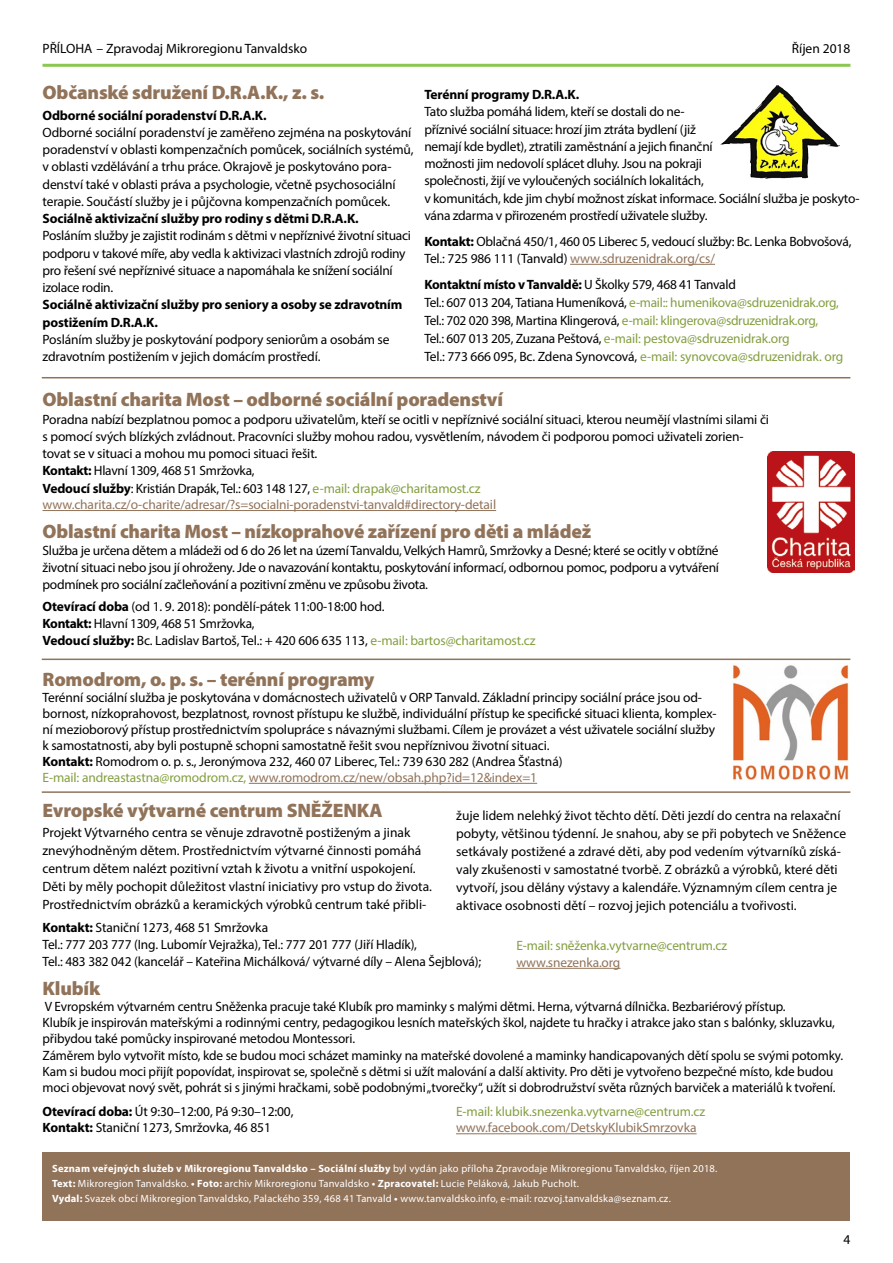
<style>
.page{position:relative;width:893px;height:1263px;background:#fff}
.page>*{position:absolute;margin:0;border:0;box-sizing:border-box;transform-origin:0 0}
.t1{font:900 19.5px "Myriad Pro";letter-spacing:-.01em;color:#91735a}
.t2{font:13.5px/17.2px "Myriad Pro";letter-spacing:-.01em;color:#000}
.t3{font:700 13.5px/17.2px "Myriad Pro";letter-spacing:-.01em;color:#000}
.t4{font:13.5px "Myriad Pro";letter-spacing:-.01em;color:#849f40}
.t5{font:13.5px "Myriad Pro";letter-spacing:-.01em;color:#91735a}
.t6{font:10.5px/15px "Myriad Pro";letter-spacing:.02em;color:#fff}
.s1{font-weight:700}
.s2{color:#91735a}
.s3{color:#849f40}
</style>
<div class="page">
<hr style="left:43px;top:64px;width:807px;height:3px;background:#8bc751">
<div style="left:43px;top:1152px;width:807px;height:69px;background:#91735a"></div>
<hr style="left:43px;top:510px;width:453px;height:1px;background:#91735a">
<img style="left:767px;top:451px;width:87px;height:121px">
<img style="left:721px;top:86px;width:119px;height:92px">
<hr style="left:249px;top:783px;width:288px;height:1px;background:#91735a">
<img style="left:732px;top:665px;width:117px;height:116px">
<hr style="left:43px;top:658px;width:807px;height:2px;background:#91735a">
<hr style="left:43px;top:377px;width:807px;height:1px;background:#91735a">
<hr style="left:43px;top:791px;width:807px;height:2px;background:#91735a">
<hr style="left:570px;top:264px;width:145px;height:1px;background:#91735a">
<hr style="left:456px;top:1133px;width:241px;height:1px;background:#91735a">
<hr style="left:516px;top:968px;width:104px;height:1px;background:#91735a">
<p class="t2" style="left:43px;top:39px;width:266px">PŘÍLOHA – Zpravodaj Mikroregionu Tanvaldsko</p>
<p class="t2" style="left:792px;top:39px;width:60px">Říjen 2018</p>
<h1 class="t1" style="left:43px;top:82px;width:283px">Občanské sdružení D.R.A.K., z. s.</h1>
<p class="t3" style="left:43px;top:106px;width:226px">Odborné sociální poradenství D.R.A.K.</p>
<p class="t2" style="left:43px;top:124px;width:372px">Odborné sociální poradenství je zaměřeno zejména na poskytování poradenství v oblasti kompenzačních pomůcek, sociálních systémů, v oblasti vzdělávání a trhu práce. Okrajově je poskytováno pora&shy;denství také v oblasti práva a psychologie, včetně psychosociální terapie. Součástí služby je i půjčovna kompenzačních pomůcek.</p>
<p class="t3" style="left:43px;top:210px;width:318px">Sociálně aktivizační služby pro rodiny s dětmi D.R.A.K.</p>
<p class="t2" style="left:43px;top:227px;width:370px">Posláním služby je zajistit rodinám s dětmi v nepříznivé životní situaci podporu v takové míře, aby vedla k aktivizaci vlastních zdrojů rodiny pro řešení své nepříznivé situace a napomáhala ke snížení sociální izolace rodin.</p>
<p class="t3" style="left:43px;top:296px;width:361px">Sociálně aktivizační služby pro seniory a osoby se zdravotním postižením D.R.A.K.</p>
<p class="t2" style="left:43px;top:331px;width:349px">Posláním služby je poskytování podpory seniorům a osobám se zdravotním postižením v jejich domácím prostředí.</p>
<p class="t3" style="left:424px;top:86px;width:156px">Terénní programy D.R.A.K.</p>
<p class="t2" style="left:424px;top:103px;width:437px">Tato služba pomáhá lidem, kteří se dostali do ne-<br>příznivé sociální situace: hrozí jim ztráta bydlení (již<br>nemají kde bydlet), ztratili zaměstnání a jejich finanční<br>možnosti jim nedovolí splácet dluhy. Jsou na pokraji<br>společnosti, žijí ve vyloučených sociálních lokalitách,<br>v komunitách, kde jim chybí možnost získat informace. Sociální služba je poskyto&shy;vána zdarma v přirozeném prostředí uživatele služby.</p>
<p class="t2" style="left:424px;top:232px;width:429px"><span class="s1">Kontakt:</span> Oblačná 450/1, 460 05 Liberec 5, vedoucí služby: Bc. Lenka Bobvošová,<br>Tel.: 725 986 111 (Tanvald) <span class="s2">www.sdruzenidrak.org/cs/</span></p>
<p class="t2" style="left:424px;top:276px;width:420px;line-height:18px"><span class="s1">Kontaktní místo v Tanvaldě:</span> U Školky 579, 468 41 Tanvald<br>Tel.: 607 013 204, Tatiana Humeníková, <span class="s3">e-mail:: humenikova@sdruzenidrak.org, </span>Tel.: 702 020 398, Martina Klingerová, <span class="s3">e-mail: klingerova@sdruzenidrak.org,<br></span>Tel.: 607 013 205, Zuzana Peštová, <span class="s3">e-mail: pestova@sdruzenidrak.org<br></span>Tel.: 773 666 095, Bc. Zdena Synovcová, <span class="s3">e-mail: synovcova@sdruzenidrak. org</span></p>
<h1 class="t1" style="left:43px;top:389px;width:462px">Oblastní charita Most – odborné sociální poradenství</h1>
<p class="t2" style="left:43px;top:410px;width:728px">Poradna nabízí bezplatnou pomoc a podporu uživatelům, kteří se ocitli v nepříznivé sociální situaci, kterou neumějí vlastními silami či s pomocí svých blízkých zvládnout. Pracovníci služby mohou radou, vysvětlením, návodem či podporou pomoci uživateli zorien&shy;tovat se v situaci a mohou mu pomoci situaci řešit.<br><span class="s1">Kontakt:</span> Hlavní 1309, 468 51 Smržovka,<br><span class="s1">Vedoucí služby</span>: Kristián Drapák, Tel.: 603 148 127, <span class="s3">e-mail: drapak@charitamost.cz </span><span class="s2">www.charita.cz/o-charite/adresar/?s=socialni-poradenstvi-tanvald#directory-detail</span></p>
<h1 class="t1" style="left:43px;top:520px;width:550px">Oblastní charita Most – nízkoprahové zařízení pro děti a mládež</h1>
<p class="t2" style="left:43px;top:542px;width:678px;text-align:justify">Služba je určena dětem a mládeži od 6 do 26 let na území Tanvaldu, Velkých Hamrů, Smržovky a Desné; které se ocitly v obtížné životní situaci nebo jsou jí ohroženy. Jde o navazování kontaktu, poskytování informací, odbornou pomoc, podporu a vytváření podmínek pro sociální začleňování a pozitivní změnu ve způsobu života.</p>
<p class="t2" style="left:43px;top:598px;width:494px"><span class="s1">Otevírací doba</span> (od 1. 9. 2018): pondělí-pátek 11:00-18:00 hod.<br><span class="s1">Kontakt:</span> Hlavní 1309, 468 51 Smržovka,<br><span class="s1">Vedoucí služby:</span> Bc. Ladislav Bartoš, Tel.: + 420 606 635 113, <span class="s3">e-mail: bartos@charitamost.cz</span></p>
<h1 class="t1" style="left:43px;top:668px;width:333px">Romodrom, o. p. s. – terénní programy</h1>
<p class="t2" style="left:43px;top:689px;width:676px;line-height:16px">Terénní sociální služba je poskytována v domácnostech uživatelů v ORP Tanvald. Základní principy sociální práce jsou od&shy;bornost, nízkoprahovost, bezplatnost, rovnost přístupu ke službě, individuální přístup ke specifické situaci klienta, komplex&shy;ní mezioborový přístup prostřednictvím spolupráce s návaznými službami. Cílem je provázet a vést uživatele sociální služby k samostatnosti, aby byli postupně schopni samostatně řešit svou nepříznivou životní situaci.<br><span class="s1">Kontakt:</span> Romodrom o. p. s., Jeronýmova 232, 460 07 Liberec, Tel.: 739 630 282 (Andrea Šťastná)<br><span class="s3">E-mail: andreastastna@romodrom.cz,</span> <span class="s2">www.romodrom.cz/new/obsah.php?id=12&amp;index=1</span></p>
<h1 class="t1" style="left:43px;top:799px;width:342px">Evropské výtvarné centrum SNĚŽENKA</h1>
<p class="t2" style="left:43px;top:823px;width:391px;line-height:18px">Projekt Výtvarného centra se věnuje zdravotně postiženým a jinak znevýhodněným dětem. Prostřednictvím výtvarné činnosti pomáhá centrum dětem nalézt pozitivní vztah k životu a vnitřní uspokojení.<br>Děti by měly pochopit důležitost vlastní iniciativy pro vstup do života.<br>Prostřednictvím obrázků a keramických výrobků centrum také přibli-</p>
<p class="t2" style="left:456px;top:806px;width:391px;line-height:18px">žuje lidem nelehký život těchto dětí. Děti jezdí do centra na relaxační pobyty, většinou týdenní. Je snahou, aby se při pobytech ve Sněžence setkávaly postižené a zdravé děti, aby pod vedením výtvarníků získá&shy;valy zkušenosti v samostatné tvorbě. Z obrázků a výrobků, které děti vytvoří, jsou dělány výstavy a kalendáře. Významným cílem centra je aktivace osobnosti dětí – rozvoj jejich potenciálu a tvořivosti.</p>
<p class="t2" style="left:43px;top:918px;width:440px"><span class="s1">Kontakt:</span> Staniční 1273, 468 51 Smržovka<br>Tel.: 777 203 777 (Ing. Lubomír Vejražka), Tel.: 777 201 777 (Jiří Hladík),<br>Tel.: 483 382 042 (kancelář – Kateřina Michálková/ výtvarné díly – Alena Šejblová);</p>
<p class="t4" style="left:516px;top:937px;width:212px">E-mail: sněženka.vytvarne@centrum.cz</p>
<p class="t5" style="left:516px;top:954px;width:106px">www.snezenka.org</p>
<h1 class="t1" style="left:43px;top:978px;width:59px">Klubík</h1>
<p class="t2" style="left:43px;top:998px;width:802px;line-height:16px">V Evropském výtvarném centru Sněženka pracuje také Klubík pro maminky s malými dětmi. Herna, výtvarná dílnička. Bezbariérový přístup.<br>Klubík je inspirován mateřskými a rodinnými centry, pedagogikou lesních mateřských škol, najdete tu hračky i atrakce jako stan s balónky, skluzavku, přibydou také pomůcky inspirované metodou Montessori.<br>Záměrem bylo vytvořit místo, kde se budou moci scházet maminky na mateřské dovolené a maminky handicapovaných dětí spolu se svými potomky.<br>Kam si budou moci přijít popovídat, inspirovat se, společně s dětmi si užít malování a další aktivity. Pro děti je vytvořeno bezpečné místo, kde budou moci objevovat nový svět, pohrát si s jinými hračkami, sobě podobnými „tvorečky“, užít si dobrodružství světa různých barviček a materiálů k tvoření.</p>
<p class="t2" style="left:43px;top:1103px;width:253px;line-height:16px"><span class="s1">Otevírací doba:</span> Út 9:30–12:00, Pá 9:30–12:00,<br><span class="s1">Kontakt:</span> Staniční 1273, Smržovka, 46 851</p>
<p class="t4" style="left:456px;top:1103px;width:251px">E-mail: klubik.snezenka.vytvarne@centrum.cz</p>
<p class="t5" style="left:456px;top:1119px;width:242px">www.facebook.com/DetskyKlubikSmrzovka</p>
<p class="t6" style="left:52px;top:1161px;width:667px"><span class="s1">Seznam veřejných služeb v Mikroregionu Tanvaldsko – Sociální služby</span> byl vydán jako příloha Zpravodaje Mikroregionu Tanvaldsko, říjen 2018.<br><span class="s1">Text:</span> Mikroregion Tanvaldsko. <span class="s1">• Foto:</span> archiv Mikroregionu Tanvaldsko <span class="s1">• Zpracovatel:</span> Lucie Peláková, Jakub Pucholt.<br><span class="s1">Vydal:</span> Svazek obcí Mikroregion Tanvaldsko, Palackého 359, 468 41 Tanvald <span class="s1">•</span> www.tanvaldsko.info, e-mail: rozvoj.tanvaldska@seznam.cz.</p>
<p class="t2" style="left:843px;top:1230px;width:8px">4</p>
</div>
